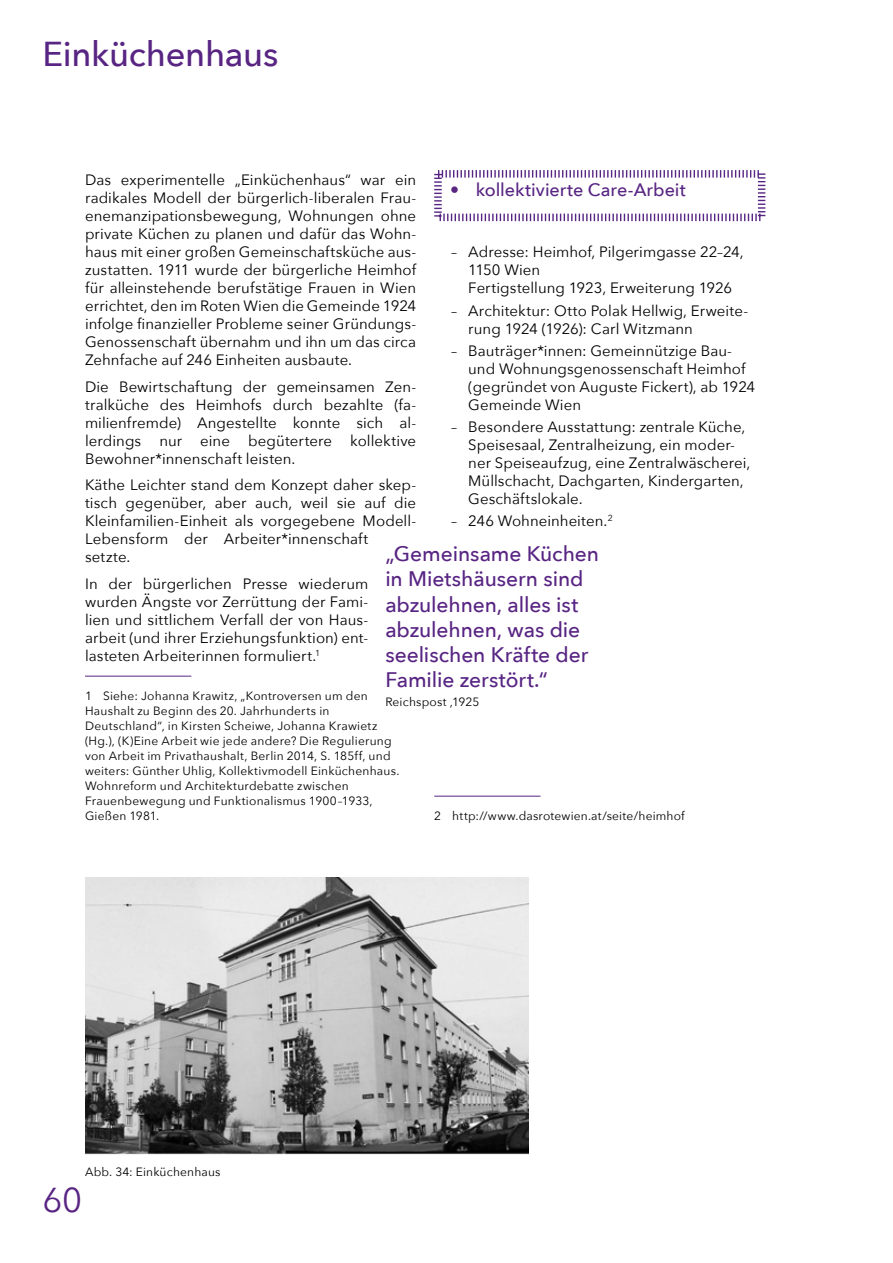
<style>
.page{position:relative;width:893px;height:1263px;background:#fff}
.page>*{position:absolute;margin:0;border:0;box-sizing:border-box;transform-origin:0 0}
.t1{font:500 34.5px "Avenir Next";letter-spacing:-.01em;color:#582583}
.t2{font:34.5px "Avenir Next";color:#582583}
.t3{font:500 21px/25.2px "Avenir Next";letter-spacing:-.005em;color:#582583}
.t4{font:500 18px "Avenir Next";color:#582583}
.t5{font:15px/18px "Avenir Next";letter-spacing:.005em;color:#000}
.t6{font:12px/15px "Avenir Next";letter-spacing:.02em;color:#000}
</style>
<div class="page">
<img style="left:85px;top:877px;width:443px;height:277px">
<hr style="left:85px;top:676px;width:106px;height:1px;background:#582583">
<svg style="left:434px;top:170px;width:331px;height:51px"></svg>
<hr style="left:434px;top:796px;width:106px;height:1px;background:#582583">
<h1 class="t1" style="left:43px;top:24px;width:238px">Einküchenhaus</h1>
<p class="t5" style="left:85px;top:170px;width:333px;text-align:justify">Das experimentelle „Einküchenhaus“ war ein radikales Modell der bürgerlich-liberalen Frau&shy;enemanzipationsbewegung, Wohnungen ohne private Küchen zu planen und dafür das Wohn&shy;haus mit einer großen Gemeinschaftsküche aus&shy;zustatten. 1911 wurde der bürgerliche Heimhof für alleinstehende berufstätige Frauen in Wien errichtet, den im Roten Wien die Gemeinde 1924 infolge finanzieller Probleme seiner Gründungs-Genossenschaft übernahm und ihn um das circa Zehnfache auf 246 Einheiten ausbaute.</p>
<p class="t5" style="left:85px;top:377px;width:333px;text-align:justify">Die Bewirtschaftung der gemeinsamen Zen&shy;tralküche des Heimhofs durch bezahlte (fa&shy;milienfremde) Angestellte konnte sich al&shy;lerdings nur eine begütertere kollektive Bewohner*innenschaft leisten.</p>
<p class="t5" style="left:85px;top:475px;width:333px">Käthe Leichter stand dem Konzept daher skep&shy;tisch gegenüber, aber auch, weil sie auf die Kleinfamilien-Einheit als vorgegebene Modell-Lebensform der Arbeiter*innenschaft setzte.</p>
<p class="t5" style="left:85px;top:574px;width:285px;text-align:justify">In der bürgerlichen Presse wiederum wurden Ängste vor Zerrüttung der Fami&shy;lien und sittlichem Verfall der von Haus&shy;arbeit (und ihrer Erziehungsfunktion) ent&shy;lasteten Arbeiterinnen formuliert.<sup>1</sup></p>
<p class="t6" style="left:85px;top:687px;width:316px">1 Siehe: Johanna Krawitz, „Kontroversen um den Haushalt zu Beginn des 20. Jahrhunderts in Deutschland“, in Kirsten Scheiwe, Johanna Krawietz (Hg.), (K)Eine Arbeit wie jede andere? Die Regulierung von Arbeit im Privathaushalt, Berlin 2014, S. 185ff, und weiters: Günther Uhlig, Kollektivmodell Einküchenhaus.<br>Wohnreform und Architekturdebatte zwischen Frauenbewegung und Funktionalismus 1900–1933, Gießen 1981.</p>
<p class="t4" style="left:450px;top:174px;width:237px">• kollektivierte Care-Arbeit</p>
<p class="t5" style="left:468px;top:243px;width:277px;text-indent:-17px">– Adresse: Heimhof, Pilgerimgasse 22–24,<br>1150 Wien<br>Fertigstellung 1923, Erweiterung 1926</p>
<p class="t5" style="left:468px;top:301px;width:281px;text-indent:-17px">– Architektur: Otto Polak Hellwig, Erweite&shy;rung 1924 (1926): Carl Witzmann</p>
<p class="t5" style="left:468px;top:341px;width:288px;text-indent:-17px">– Bauträger*innen: Gemeinnützige Bau&shy;und Wohnungsgenossenschaft Heimhof (gegründet von Auguste Fickert), ab 1924<br>Gemeinde Wien</p>
<p class="t5" style="left:468px;top:417px;width:284px;text-indent:-17px">– Besondere Ausstattung: zentrale Küche, Speisesaal, Zentralheizung, ein moder&shy;ner Speiseaufzug, eine Zentralwäscherei, Müllschacht, Dachgarten, Kindergarten, Geschäftslokale.</p>
<p class="t5" style="left:451px;top:511px;width:163px">– 246 Wohneinheiten.<sup>2</sup></p>
<h2 class="t3" style="left:385px;top:541px;width:215px">„Gemeinsame Küchen in Mietshäusern sind abzulehnen, alles ist abzulehnen, was die seelischen Kräfte der<br>Familie zerstört.“</h2>
<p class="t6" style="left:385px;top:694px;width:96px">Reichspost ,1925</p>
<p class="t6" style="left:434px;top:807px;width:252px">2 http://www.dasrotewien.at/seite/heimhof</p>
<p class="t6" style="left:85px;top:1164px;width:137px">Abb. 34: Einküchenhaus</p>
<h1 class="t2" style="left:43px;top:1171px;width:41px">60</h1>
</div>
